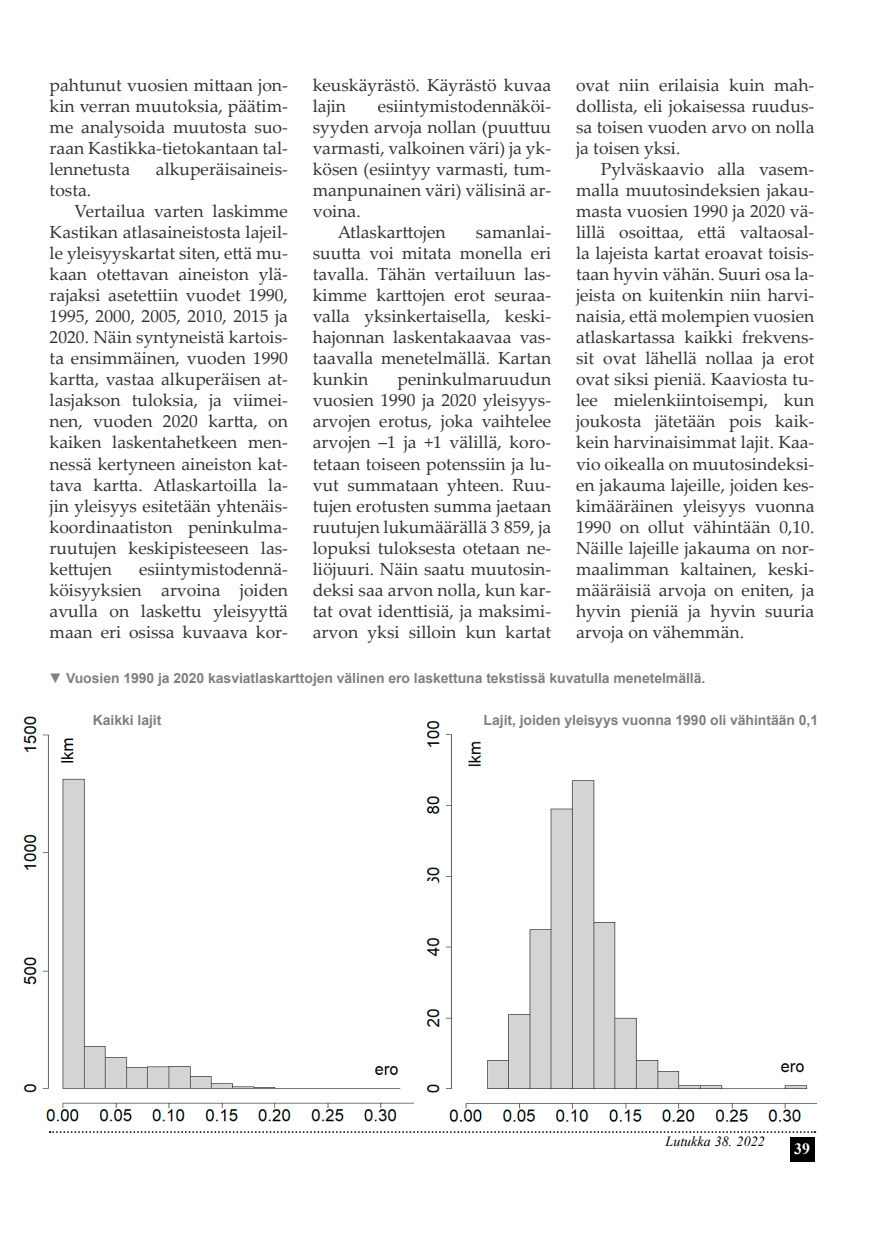
<style>
.page{position:relative;width:874px;height:1241px;background:#fff}
.page>*{position:absolute;margin:0;border:0;box-sizing:border-box;transform-origin:0 0}
.t1{font:17.5px/21px "Palatino Linotype";color:#333;text-align:justify}
.t2{font:700 15.75px "Times New Roman";color:#fff}
.t3{font:700 14px "Arial";letter-spacing:-.005em;color:#808080}
.t4{font:italic 14px "Times New Roman";color:#000}
</style>
<div class="page">
<svg style="left:50px;top:1131px;width:765px;height:1px"></svg>
<div style="left:789px;top:1136px;width:25px;height:25px;background:#000"></div>
<img style="left:426px;top:720px;width:390px;height:402px">
<img style="left:23px;top:716px;width:390px;height:406px">
<p class="t1" style="left:50px;top:74px;width:240px">pahtunut vuosien mittaan jon&shy;kin verran muutoksia, päätim&shy;me analysoida muutosta suo&shy;raan Kastikka-tietokantaan tal&shy;lennetusta</p>
<p class="t1" style="left:313px;top:74px;width:240px">keuskäyrästö. Käyrästö kuvaa lajin</p>
<p class="t1" style="left:575px;top:74px;width:240px">ovat niin erilaisia kuin mah&shy;dollista, eli jokaisessa ruudus&shy;sa toisen vuoden arvo on nolla ja toisen yksi.</p>
<p class="t1" style="left:575px;top:158px;width:240px;text-indent:25px">Pylväskaavio alla vasem&shy;malla muutosindeksien jakau&shy;masta vuosien 1990 ja 2020 vä&shy;lillä osoittaa, että valtaosal&shy;la lajeista kartat eroavat toisis&shy;taan hyvin vähän. Suuri osa la&shy;jeista on kuitenkin niin harvi&shy;naisia, että molempien vuosien atlaskartassa kaikki frekvens&shy;sit ovat lähellä nollaa ja erot ovat siksi pieniä. Kaaviosta tu&shy;lee mielenkiintoisempi, kun joukosta jätetään pois kaik&shy;kein harvinaisimmat lajit. Kaa&shy;vio oikealla on muutosindeksi&shy;en jakauma lajeille, joiden kes&shy;kimääräinen yleisyys vuonna 1990 on ollut vähintään 0,10.<br>Näille lajeille jakauma on nor&shy;maalimman kaltainen, keski&shy;määräisiä arvoja on eniten, ja hyvin pieniä ja hyvin suuria arvoja on vähemmän.</p>
<p class="t3" style="left:48px;top:668px;width:658px">▼ Vuosien 1990 ja 2020 kasviatlaskarttojen välinen ero laskettuna tekstissä kuvatulla menetelmällä.</p>
<p class="t3" style="left:93px;top:710px;width:70px">Kaikki lajit</p>
<p class="t3" style="left:483px;top:710px;width:336px">Lajit, joiden yleisyys vuonna 1990 oli vähintään 0,1</p>
<p class="t1" style="left:377px;top:95px;width:175px">esiintymistodennäköi-</p>
<p class="t1" style="left:313px;top:116px;width:240px">syyden arvoja nollan (puuttuu</p>
<p class="t1" style="left:313px;top:137px;width:240px">varmasti, valkoinen väri) ja yk-</p>
<p class="t1" style="left:313px;top:158px;width:240px">kösen (esiintyy varmasti, tum-</p>
<p class="t1" style="left:313px;top:179px;width:240px">manpunainen väri) välisinä ar-</p>
<p class="t1" style="left:313px;top:200px;width:49px">voina.</p>
<p class="t1" style="left:337px;top:221px;width:109px">Atlaskarttojen</p>
<p class="t1" style="left:156px;top:158px;width:133px">alkuperäisaineis-</p>
<p class="t1" style="left:50px;top:179px;width:43px">tosta.</p>
<p class="t1" style="left:74px;top:200px;width:215px">Vertailua varten laskimme</p>
<p class="t1" style="left:50px;top:221px;width:240px">Kastikan atlasaineistosta lajeil-</p>
<p class="t1" style="left:50px;top:242px;width:240px">le yleisyyskartat siten, että mu-</p>
<p class="t1" style="left:50px;top:263px;width:240px">kaan otettavan aineiston ylä-</p>
<p class="t1" style="left:50px;top:284px;width:240px">rajaksi asetettiin vuodet 1990,</p>
<p class="t1" style="left:50px;top:305px;width:240px">1995, 2000, 2005, 2010, 2015 ja</p>
<p class="t1" style="left:50px;top:326px;width:240px">2020. Näin syntyneistä kartois-</p>
<p class="t1" style="left:50px;top:347px;width:240px">ta ensimmäinen, vuoden 1990</p>
<p class="t1" style="left:50px;top:368px;width:240px">kartta, vastaa alkuperäisen at-</p>
<p class="t1" style="left:50px;top:389px;width:240px">lasjakson tuloksia, ja viimei-</p>
<p class="t1" style="left:50px;top:410px;width:240px">nen, vuoden 2020 kartta, on</p>
<p class="t1" style="left:50px;top:431px;width:240px">kaiken laskentahetkeen men-</p>
<p class="t1" style="left:50px;top:452px;width:240px">nessä kertyneen aineiston kat-</p>
<p class="t1" style="left:50px;top:473px;width:240px">tava kartta. Atlaskartoilla la-</p>
<p class="t1" style="left:50px;top:494px;width:240px">jin yleisyys esitetään yhtenäis-</p>
<p class="t1" style="left:50px;top:515px;width:240px">koordinaatiston peninkulma-</p>
<p class="t1" style="left:50px;top:536px;width:240px">ruutujen keskipisteeseen las-</p>
<p class="t1" style="left:50px;top:557px;width:64px">kettujen</p>
<p class="t1" style="left:313px;top:221px;width:240px;text-indent:163px">samanlai&shy;suutta voi mitata monella eri tavalla. Tähän vertailuun las&shy;kimme karttojen erot seuraa&shy;valla yksinkertaisella, keski&shy;hajonnan laskentakaavaa vas&shy;taavalla menetelmällä. Kartan kunkin</p>
<p class="t1" style="left:313px;top:368px;width:240px;text-indent:85px">peninkulmaruudun vuosien 1990 ja 2020 yleisyys&shy;arvojen erotus, joka vaihtelee arvojen –1 ja +1 välillä, koro&shy;tetaan toiseen potenssiin ja lu&shy;vut summataan yhteen. Ruu&shy;tujen erotusten summa jaetaan ruutujen lukumäärällä 3 859, ja lopuksi tuloksesta otetaan ne&shy;liöjuuri. Näin saatu muutosin&shy;deksi saa arvon nolla, kun kar&shy;tat ovat identtisiä, ja maksimi&shy;arvon yksi silloin kun kartat</p>
<p class="t1" style="left:50px;top:557px;width:240px;text-indent:89px">esiintymistodennä&shy;köisyyksien arvoina joiden avulla on laskettu yleisyyttä maan eri osissa kuvaava kor-</p>
<p class="t4" style="left:665px;top:1131px;width:101px">Lutukka 38. 2022</p>
<p class="t2" style="left:793px;top:1136px;width:17px">39</p>
</div>
